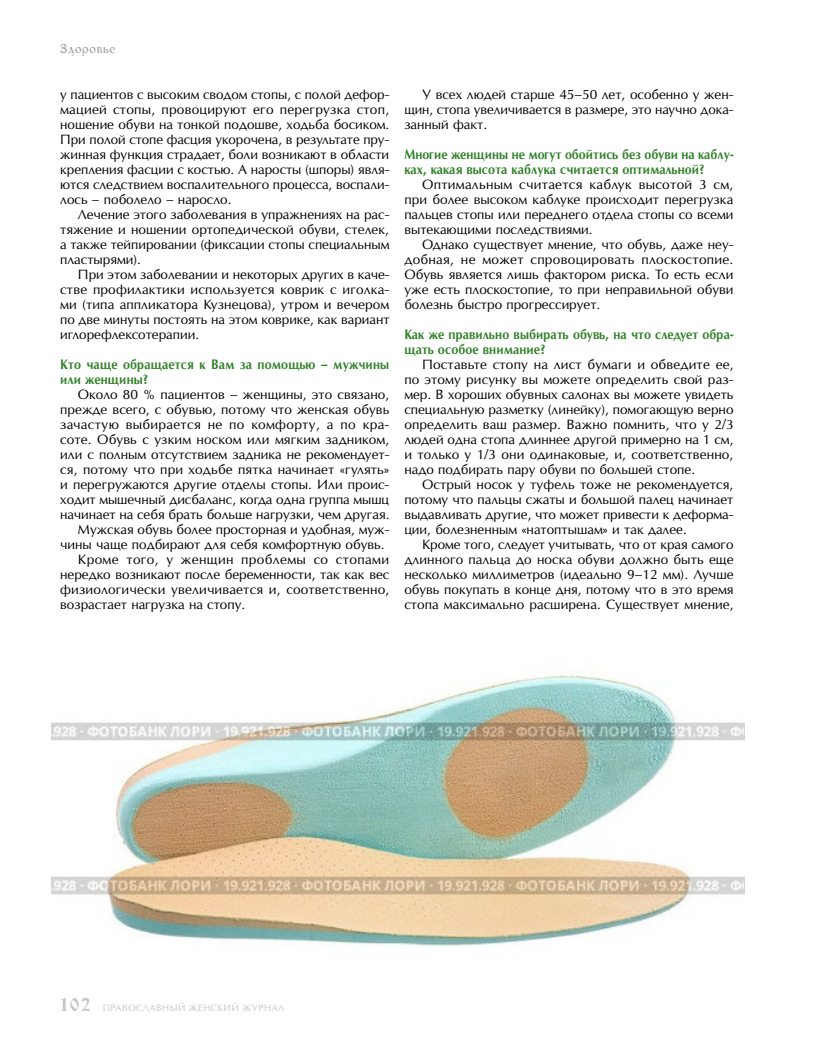
<style>
.page{position:relative;width:815px;height:1053px;background:#fff}
.page>*{position:absolute;margin:0;border:0;box-sizing:border-box;transform-origin:0 0}
.t1{font:15px "SPSL New Cyrillic";letter-spacing:.05em;color:#9d9d9c}
.t2{font:700 13.12px/15px "Opium New C";letter-spacing:.01em;color:#32822a;scale:.9 1}
.t3{font:12.88px/15px "Opium New C";color:#000;text-align:justify}
.t4{font:12.88px "Opium New C";letter-spacing:.025em;color:#000}
.t5{font:12.88px "Opium New C";letter-spacing:.03em;color:#000}
.t6{font:8.75px "Opium New C";letter-spacing:.05em;color:#c6c6c6}
.s1{font-family:"Izhitsa C";font-size:18.75px}
</style>
<div class="page">
<img style="left:52px;top:674px;width:692px;height:273px">
<p class="t1" style="left:60px;top:42px;width:57px">Здоровье</p>
<p class="t3" style="left:60px;top:87px;width:331px">у пациентов с высоким сводом стопы, с полой дефор&shy;мацией стопы, провоцируют его перегрузка стоп, ношение обуви на тонкой подошве, ходьба босиком.<br>При полой стопе фасция укорочена, в результате пру&shy;жинная функция страдает, боли возникают в области крепления фасции с костью. А наросты (шпоры) явля&shy;ются следствием воспалительного процесса, воспали&shy;лось – поболело – наросло.</p>
<p class="t3" style="left:60px;top:207px;width:331px;text-indent:18px">Лечение этого заболевания в упражнениях на рас&shy;тяжение и ношении ортопедической обуви, стелек, а также тейпировании (фиксации стопы специальным пластырями).</p>
<p class="t3" style="left:60px;top:267px;width:331px;text-indent:18px">При этом заболевании и некоторых других в каче&shy;стве профилактики используется коврик с иголка&shy;ми (типа аппликатора Кузнецова), утром и вечером по две минуты постоять на этом коврике, как вариант иглорефлексотерапии.</p>
<p class="t2" style="left:60px;top:357px;width:367px">Кто чаще обращается к Вам за помощью – мужчины или женщины?</p>
<p class="t3" style="left:78px;top:387px;width:313px">Около 80 % пациентов – женщины, это связано,</p>
<p class="t3" style="left:60px;top:402px;width:331px">прежде всего, с обувью, потому что женская обувь</p>
<p class="t4" style="left:60px;top:416px;width:331px">зачастую выбирается не по комфорту, а по кра-</p>
<p class="t3" style="left:60px;top:432px;width:331px">соте. Обувь с узким носком или мягким задником,</p>
<p class="t3" style="left:60px;top:447px;width:331px">или с полным отсутствием задника не рекомендует-</p>
<p class="t3" style="left:60px;top:462px;width:330px">ся, потому что при ходьбе пятка начинает «гулять»</p>
<p class="t3" style="left:60px;top:477px;width:331px">и перегружаются другие отделы стопы. Или проис-</p>
<p class="t3" style="left:60px;top:492px;width:330px">ходит мышечный дисбаланс, когда одна группа мышц</p>
<p class="t3" style="left:60px;top:507px;width:331px">начинает на себя брать больше нагрузки, чем другая.</p>
<p class="t3" style="left:78px;top:522px;width:313px">Мужская обувь более просторная и удобная, муж-</p>
<p class="t3" style="left:60px;top:537px;width:326px">чины чаще подбирают для себя комфортную обувь.</p>
<p class="t5" style="left:78px;top:551px;width:313px">Кроме того, у женщин проблемы со стопами</p>
<p class="t3" style="left:60px;top:567px;width:331px">нередко возникают после беременности, так как вес</p>
<p class="t3" style="left:60px;top:582px;width:330px">физиологически увеличивается и, соответственно,</p>
<p class="t3" style="left:60px;top:597px;width:187px">возрастает нагрузка на стопу.</p>
<p class="t3" style="left:404px;top:87px;width:331px;text-indent:18px">У всех людей старше 45–50 лет, особенно у жен&shy;щин, стопа увеличивается в размере, это научно дока&shy;занный факт.</p>
<p class="t2" style="left:404px;top:147px;width:367px">Многие женщины не могут обойтись без обуви на каблу&shy;ках, какая высота каблука считается оптимальной?</p>
<p class="t3" style="left:404px;top:177px;width:331px;text-indent:18px">Оптимальным считается каблук высотой 3 см, при более высоком каблуке происходит перегрузка пальцев стопы или переднего отдела стопы со всеми вытекающими последствиями.</p>
<p class="t3" style="left:404px;top:237px;width:331px;text-indent:18px">Однако существует мнение, что обувь, даже неу&shy;добная, не может спровоцировать плоскостопие.<br>Обувь является лишь фактором риска. То есть если уже есть плоскостопие, то при неправильной обуви болезнь быстро прогрессирует.</p>
<p class="t2" style="left:404px;top:327px;width:367px">Как же правильно выбирать обувь, на что следует обра&shy;щать особое внимание?</p>
<p class="t3" style="left:404px;top:357px;width:331px;text-indent:18px">Поставьте стопу на лист бумаги и обведите ее, по этому рисунку вы можете определить свой раз&shy;мер. В хороших обувных салонах вы можете увидеть специальную разметку (линейку), помогающую верно определить ваш размер. Важно помнить, что у 2/3 людей одна стопа длиннее другой примерно на 1 см, и только у 1/3 они одинаковые, и, соответственно, надо подбирать пару обуви по большей стопе.</p>
<p class="t3" style="left:404px;top:477px;width:331px;text-indent:18px">Острый носок у туфель тоже не рекомендуется, потому что пальцы сжаты и большой палец начинает выдавливать другие, что может привести к деформа&shy;ции, болезненным «натоптышам» и так далее.</p>
<p class="t3" style="left:404px;top:537px;width:331px;text-indent:18px">Кроме того, следует учитывать, что от края самого длинного пальца до носка обуви должно быть еще несколько миллиметров (идеально 9–12 мм). Лучше обувь покупать в конце дня, потому что в это время стопа максимально расширена. Существует мнение,</p>
<p class="t6" style="left:60px;top:1002px;width:226px"><span class="s1">102</span> ПРАВОСЛАВНЫЙ ЖЕНСКИЙ ЖУРНАЛ</p>
</div>
